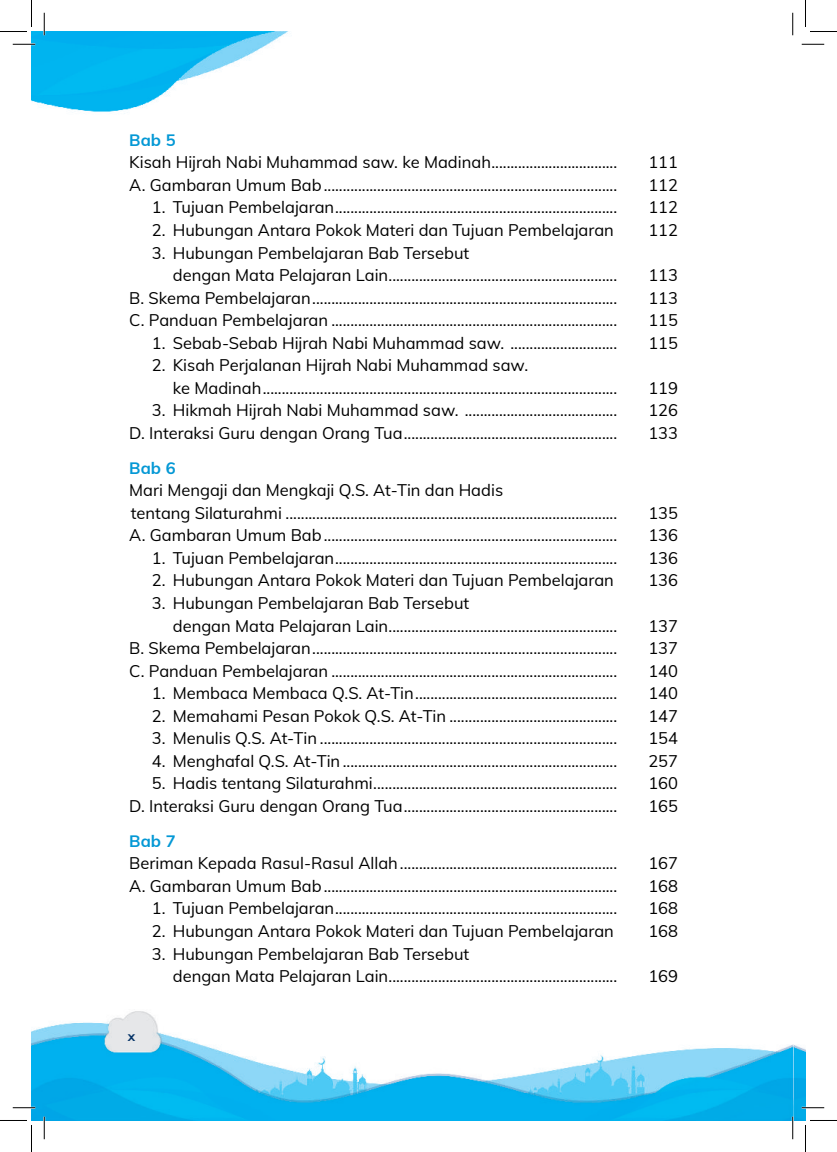
<style>
.page{position:relative;width:837px;height:1152px;background:#fff}
.page>*{position:absolute;margin:0;border:0;box-sizing:border-box;transform-origin:0 0}
.t1{font:16.5px/22.5px "Mulish";color:#000}
.t2{font:700 16.5px "Mulish";color:#0498d5}
.t3{font:700 13.5px "Mulish";color:#073568}
</style>
<div class="page">
<img style="left:32px;top:1011px;width:773px;height:109px">
<img style="left:32px;top:32px;width:256px;height:82px">
<hr style="left:13px;top:43px;width:22px;height:2px;background:#fff">
<hr style="left:13px;top:1106px;width:22px;height:2px;background:#fff">
<hr style="left:802px;top:1106px;width:22px;height:2px;background:#fff">
<hr style="left:43px;top:13px;width:2px;height:22px;background:#fff">
<hr style="left:43px;top:1116px;width:2px;height:23px;background:#fff">
<hr style="left:792px;top:1116px;width:2px;height:23px;background:#fff">
<svg style="left:13px;top:44px;width:22px;height:1px"></svg>
<svg style="left:802px;top:44px;width:22px;height:1px"></svg>
<svg style="left:13px;top:1107px;width:22px;height:1px"></svg>
<svg style="left:802px;top:1107px;width:22px;height:1px"></svg>
<svg style="left:44px;top:13px;width:1px;height:22px"></svg>
<svg style="left:44px;top:1116px;width:1px;height:23px"></svg>
<svg style="left:792px;top:13px;width:1px;height:22px"></svg>
<svg style="left:792px;top:1116px;width:1px;height:23px"></svg>
<svg style="left:0;top:0;width:32px;height:32px"></svg>
<svg style="left:0;top:1120px;width:32px;height:32px"></svg>
<svg style="left:805px;top:0;width:32px;height:32px"></svg>
<svg style="left:805px;top:1120px;width:32px;height:32px"></svg>
<p class="t2" style="left:129px;top:128px;width:48px">Bab 5</p>
<p class="t1" style="left:129px;top:150px;width:489px">Kisah Hijrah Nabi Muhammad saw. ke Madinah.................................</p>
<p class="t1" style="left:648px;top:150px;width:31px">111</p>
<p class="t1" style="left:129px;top:173px;width:489px">A. Gambaran Umum Bab.............................................................................</p>
<p class="t1" style="left:648px;top:173px;width:31px">112</p>
<p class="t1" style="left:152px;top:195px;width:467px">1. Tujuan Pembelajaran..........................................................................</p>
<p class="t1" style="left:648px;top:195px;width:31px">112</p>
<p class="t1" style="left:152px;top:218px;width:464px">2. Hubungan Antara Pokok Materi dan Tujuan Pembelajaran</p>
<p class="t1" style="left:648px;top:218px;width:31px">112</p>
<p class="t1" style="left:173px;top:240px;width:446px;text-indent:-21px">3. Hubungan Pembelajaran Bab Tersebut<br>dengan Mata Pelajaran Lain............................................................</p>
<p class="t1" style="left:648px;top:263px;width:31px">113</p>
<p class="t1" style="left:129px;top:285px;width:489px">B. Skema Pembelajaran................................................................................</p>
<p class="t1" style="left:648px;top:285px;width:31px">113</p>
<p class="t1" style="left:129px;top:308px;width:489px">C. Panduan Pembelajaran ...........................................................................</p>
<p class="t1" style="left:648px;top:308px;width:31px">115</p>
<p class="t1" style="left:152px;top:330px;width:467px">1. Sebab-Sebab Hijrah Nabi Muhammad saw. ............................</p>
<p class="t1" style="left:648px;top:330px;width:31px">115</p>
<p class="t1" style="left:173px;top:353px;width:446px;text-indent:-21px">2. Kisah Perjalanan Hijrah Nabi Muhammad saw.<br>ke Madinah.............................................................................................</p>
<p class="t1" style="left:648px;top:375px;width:31px">119</p>
<p class="t1" style="left:152px;top:398px;width:467px">3. Hikmah Hijrah Nabi Muhammad saw. ........................................</p>
<p class="t1" style="left:648px;top:398px;width:31px">126</p>
<p class="t1" style="left:129px;top:420px;width:489px">D. Interaksi Guru dengan Orang Tua........................................................</p>
<p class="t1" style="left:648px;top:420px;width:31px">133</p>
<p class="t2" style="left:129px;top:456px;width:48px">Bab 6</p>
<p class="t1" style="left:129px;top:478px;width:489px">Mari Mengaji dan Mengkaji Q.S. At-Tin dan Hadis<br>tentang Silaturahmi .......................................................................................</p>
<p class="t1" style="left:648px;top:501px;width:31px">135</p>
<p class="t1" style="left:129px;top:523px;width:489px">A. Gambaran Umum Bab.............................................................................</p>
<p class="t1" style="left:648px;top:523px;width:31px">136</p>
<p class="t1" style="left:152px;top:546px;width:467px">1. Tujuan Pembelajaran..........................................................................</p>
<p class="t1" style="left:648px;top:546px;width:31px">136</p>
<p class="t1" style="left:152px;top:568px;width:464px">2. Hubungan Antara Pokok Materi dan Tujuan Pembelajaran</p>
<p class="t1" style="left:648px;top:568px;width:31px">136</p>
<p class="t1" style="left:173px;top:591px;width:446px;text-indent:-21px">3. Hubungan Pembelajaran Bab Tersebut<br>dengan Mata Pelajaran Lain............................................................</p>
<p class="t1" style="left:648px;top:613px;width:31px">137</p>
<p class="t1" style="left:129px;top:636px;width:489px">B. Skema Pembelajaran................................................................................</p>
<p class="t1" style="left:648px;top:636px;width:31px">137</p>
<p class="t1" style="left:129px;top:658px;width:489px">C. Panduan Pembelajaran ...........................................................................</p>
<p class="t1" style="left:648px;top:658px;width:31px">140</p>
<p class="t1" style="left:152px;top:681px;width:467px">1. Membaca Membaca Q.S. At-Tin.....................................................</p>
<p class="t1" style="left:648px;top:681px;width:31px">140</p>
<p class="t1" style="left:152px;top:703px;width:467px">2. Memahami Pesan Pokok Q.S. At-Tin ............................................</p>
<p class="t1" style="left:648px;top:703px;width:31px">147</p>
<p class="t1" style="left:152px;top:726px;width:467px">3. Menulis Q.S. At-Tin ..............................................................................</p>
<p class="t1" style="left:648px;top:726px;width:31px">154</p>
<p class="t1" style="left:152px;top:748px;width:467px">4. Menghafal Q.S. At-Tin ........................................................................</p>
<p class="t1" style="left:648px;top:748px;width:31px">257</p>
<p class="t1" style="left:152px;top:771px;width:467px">5. Hadis tentang Silaturahmi................................................................</p>
<p class="t1" style="left:648px;top:771px;width:31px">160</p>
<p class="t1" style="left:129px;top:793px;width:489px">D. Interaksi Guru dengan Orang Tua........................................................</p>
<p class="t1" style="left:648px;top:793px;width:31px">165</p>
<p class="t2" style="left:129px;top:829px;width:48px">Bab 7</p>
<p class="t1" style="left:129px;top:851px;width:489px">Beriman Kepada Rasul-Rasul Allah.........................................................</p>
<p class="t1" style="left:648px;top:851px;width:31px">167</p>
<p class="t1" style="left:129px;top:874px;width:489px">A. Gambaran Umum Bab.............................................................................</p>
<p class="t1" style="left:648px;top:874px;width:31px">168</p>
<p class="t1" style="left:152px;top:896px;width:467px">1. Tujuan Pembelajaran..........................................................................</p>
<p class="t1" style="left:648px;top:896px;width:31px">168</p>
<p class="t1" style="left:152px;top:919px;width:464px">2. Hubungan Antara Pokok Materi dan Tujuan Pembelajaran</p>
<p class="t1" style="left:648px;top:919px;width:31px">168</p>
<p class="t1" style="left:173px;top:941px;width:446px;text-indent:-21px">3. Hubungan Pembelajaran Bab Tersebut<br>dengan Mata Pelajaran Lain............................................................</p>
<p class="t1" style="left:648px;top:964px;width:31px">169</p>
<p class="t3" style="left:128px;top:1026px;width:9px">x</p>
</div>
